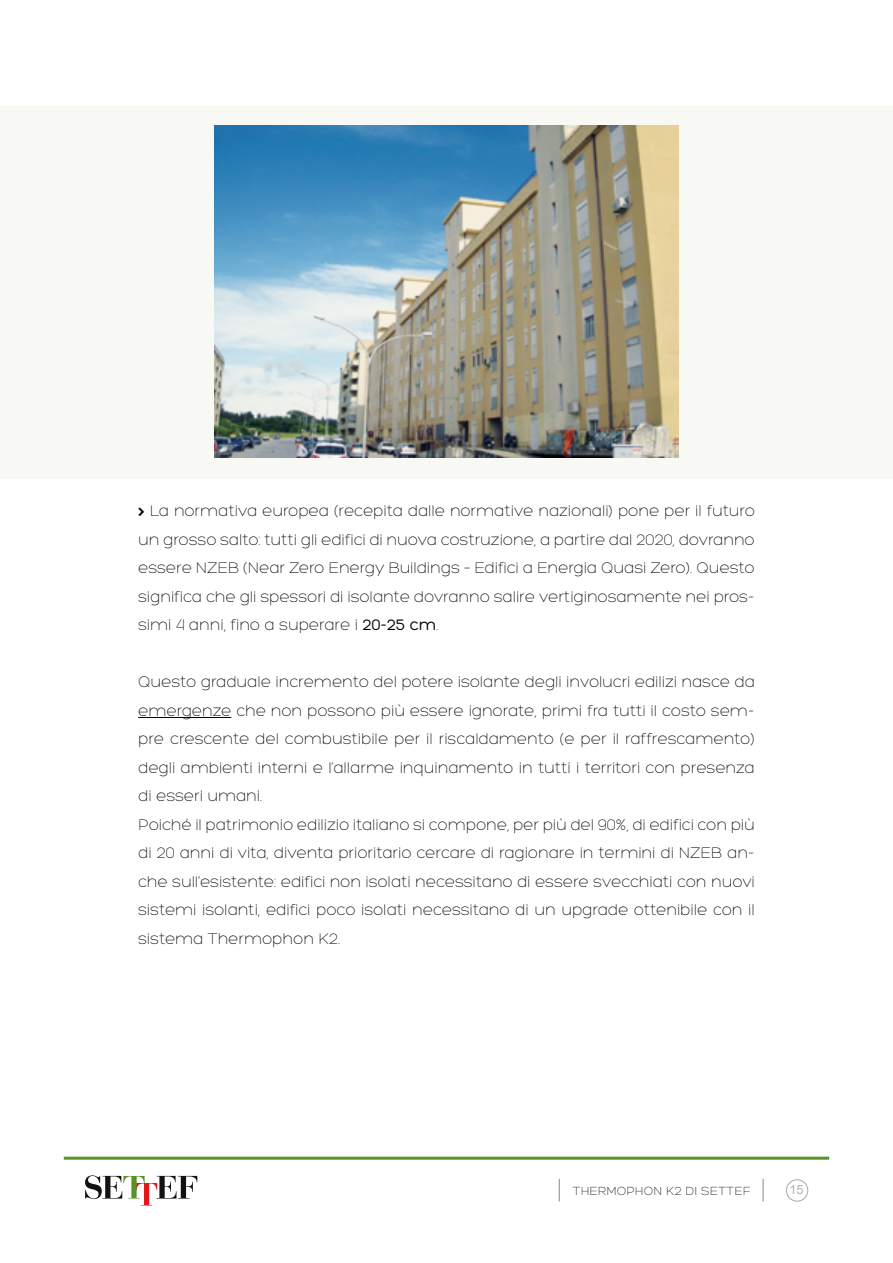
<style>
.page{position:relative;width:893px;height:1263px;background:#fff}
.page>*{position:absolute;margin:0;border:0;box-sizing:border-box;transform-origin:0 0}
.t1{font:300 16.5px/28.5px "Hero";color:#000;text-align:justify}
.t2{font:300 12.75px "Hero";letter-spacing:.02em;color:#000}
.t3{font:12.75px "Arial";color:#b1b3b4}
.s1{font-family:"Guifxv 2 Transports";font-weight:400;font-size:12px}
.s2{font-weight:400}
</style>
<div class="page">
<hr style="left:64px;top:1157px;width:765px;height:3px;background:#589228">
<svg style="left:763px;top:1179px;width:1px;height:22px"></svg>
<svg style="left:559px;top:1179px;width:1px;height:22px"></svg>
<div style="left:786px;top:1179px;width:22px;height:22px;border:1px solid #a7a8aa;border-radius:50%"></div>
<svg style="left:85px;top:1175px;width:112px;height:30px"></svg>
<hr style="left:138px;top:717px;width:93px;height:1px;background:#000">
<div style="left:0;top:106px;width:893px;height:372px;background:#f8f9f4"></div>
<img style="left:215px;top:125px;width:463px;height:332px">
<p class="t1" style="left:138px;top:497px;width:618px"><span class="s1">&gt;</span> La normativa europea (recepita dalle normative nazionali) pone per il futuro un grosso salto: tutti gli edifici di nuova costruzione, a partire dal 2020, dovranno essere NZEB (Near Zero Energy Buildings – Edifici a Energia Quasi Zero). Questo significa che gli spessori di isolante dovranno salire vertiginosamente nei pros&shy;simi 4 anni, fino a superare i <span class="s2">20-25 cm</span>.</p>
<p class="t1" style="left:138px;top:668px;width:618px;text-align:left">Questo graduale incremento del potere isolante degli involucri edilizi nasce da emergenze che non possono più essere ignorate, primi fra tutti il costo sem&shy;pre crescente del combustibile per il riscaldamento (e per il raffrescamento) degli ambienti interni e l’allarme inquinamento in tutti i territori con presenza di esseri umani.<br>Poiché il patrimonio edilizio italiano si compone, per più del 90%, di edifici con più di 20 anni di vita, diventa prioritario cercare di ragionare in termini di NZEB an&shy;che sull’esistente: edifici non isolati necessitano di essere svecchiati con nuovi sistemi isolanti, edifici poco isolati necessitano di un upgrade ottenibile con il sistema Thermophon K2.</p>
<p class="t2" style="left:573px;top:1185px;width:179px">THERMOPHON K2 DI SETTEF</p>
<p class="t3" style="left:789px;top:1181px;width:16px">15</p>
</div>
